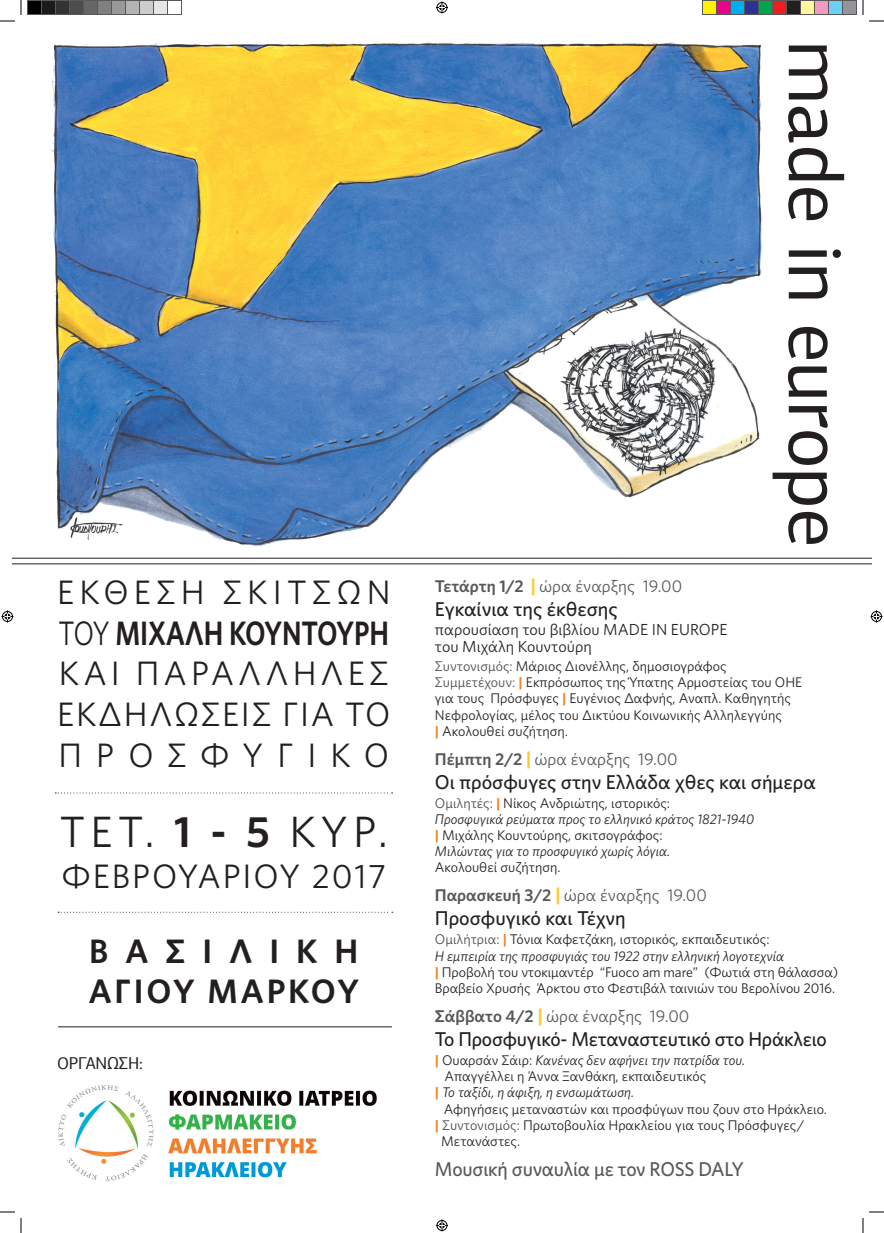
<style>
.page{position:relative;width:884px;height:1233px;background:#fff}
.page>*{position:absolute;margin:0;border:0;box-sizing:border-box;transform-origin:0 0}
.t1{font:77.9px "PF Agora Sans Pro";letter-spacing:-.005em;color:#231f20}
.t2{font:43.9px "Whitney";color:#231f20}
.t3{font:33.9px/40.7px "Whitney";letter-spacing:.115em;color:#231f20}
.t4{font:600 33.9px/40.7px "Whitney";letter-spacing:.335em;color:#231f20}
.t5{font:33.9px/40.7px "Whitney";letter-spacing:.37em;color:#231f20;text-align:right}
.t6{font:33.9px "Whitney";letter-spacing:.055em;color:#231f20}
.t7{font:500 20px "Whitney";letter-spacing:-.01em;color:#231f20}
.t8{font:500 20px "Whitney";letter-spacing:-.01em;color:#57585a}
.t9{font:17.2px "PF Agora Sans Pro";letter-spacing:-.005em;color:#231f20}
.t10{font:17px "Whitney";color:#57585a}
.t11{font:16px/17px "Whitney";color:#231f20}
.t12{font:14px/16.2px "Whitney";color:#231f20}
.t13{font:italic 14px/16.2px "Whitney";color:#231f20}
.s1{font-weight:600}
.s2{font-weight:700;font-size:19px;color:#fdcb30}
.s3{color:#4b4c4d}
.s4{font-weight:700;color:#f58220}
.s5{font-style:normal;color:#4b4c4d}
.s6{font-weight:700;font-style:normal;color:#f58220}
.s7{font-style:normal}
.s8{font-style:italic}
</style>
<div class="page">
<img style="left:51px;top:41px;width:711px;height:505px">
<hr style="left:12px;top:558px;width:859px;height:1px;background:#231f20">
<hr style="left:12px;top:564px;width:859px;height:1px;background:#231f20">
<svg style="left:58px;top:911px;width:335px;height:1px"></svg>
<hr style="left:58px;top:1026px;width:334px;height:1px;background:#231f20">
<svg style="left:55px;top:792px;width:338px;height:1px"></svg>
<img style="left:58px;top:1085px;width:319px;height:96px">
<svg style="left:0;top:1211px;width:15px;height:1px"></svg>
<svg style="left:869px;top:1211px;width:15px;height:1px"></svg>
<svg style="left:0;top:0;width:22px;height:22px"></svg>
<svg style="left:20px;top:1218px;width:2px;height:15px"></svg>
<svg style="left:862px;top:0;width:22px;height:22px"></svg>
<svg style="left:862px;top:1218px;width:2px;height:15px"></svg>
<svg style="left:436px;top:1px;width:12px;height:12px"></svg>
<svg style="left:436px;top:1219px;width:12px;height:12px"></svg>
<svg style="left:2px;top:610px;width:12px;height:12px"></svg>
<svg style="left:870px;top:610px;width:12px;height:12px"></svg>
<div style="left:28px;top:0;width:14px;height:14px;background:#000"></div>
<div style="left:27px;top:0;width:15px;height:15px;border:1px solid #595959"></div>
<div style="left:42px;top:0;width:14px;height:14px;background:#1a1a1a"></div>
<div style="left:41px;top:0;width:15px;height:15px;border:1px solid #595959"></div>
<div style="left:56px;top:0;width:14px;height:14px;background:#333"></div>
<div style="left:55px;top:0;width:15px;height:15px;border:1px solid #595959"></div>
<div style="left:70px;top:0;width:14px;height:14px;background:#4d4d4d"></div>
<div style="left:69px;top:0;width:15px;height:15px;border:1px solid #595959"></div>
<div style="left:84px;top:0;width:14px;height:14px;background:#666"></div>
<div style="left:83px;top:0;width:15px;height:15px;border:1px solid #595959"></div>
<div style="left:98px;top:0;width:14px;height:14px;background:#808080"></div>
<div style="left:97px;top:0;width:15px;height:15px;border:1px solid #595959"></div>
<div style="left:112px;top:0;width:14px;height:14px;background:#999"></div>
<div style="left:111px;top:0;width:15px;height:15px;border:1px solid #595959"></div>
<div style="left:126px;top:0;width:14px;height:14px;background:#b3b3b3"></div>
<div style="left:125px;top:0;width:15px;height:15px;border:1px solid #595959"></div>
<div style="left:140px;top:0;width:14px;height:14px;background:#ccc"></div>
<div style="left:139px;top:0;width:15px;height:15px;border:1px solid #595959"></div>
<div style="left:154px;top:0;width:14px;height:14px;background:#e6e6e6"></div>
<div style="left:153px;top:0;width:15px;height:15px;border:1px solid #595959"></div>
<div style="left:167px;top:0;width:15px;height:15px;border:1px solid #595959"></div>
<div style="left:702px;top:0;width:14px;height:14px;background:#fff101"></div>
<div style="left:702px;top:0;width:15px;height:15px;border:1px solid #595959"></div>
<div style="left:716px;top:0;width:14px;height:14px;background:#ed028c"></div>
<div style="left:716px;top:0;width:15px;height:15px;border:1px solid #595959"></div>
<div style="left:730px;top:0;width:14px;height:14px;background:#00aeef"></div>
<div style="left:730px;top:0;width:15px;height:15px;border:1px solid #595959"></div>
<div style="left:744px;top:0;width:14px;height:14px;background:#2e3092"></div>
<div style="left:744px;top:0;width:15px;height:15px;border:1px solid #595959"></div>
<div style="left:758px;top:0;width:14px;height:14px;background:#00a54f"></div>
<div style="left:758px;top:0;width:15px;height:15px;border:1px solid #595959"></div>
<div style="left:772px;top:0;width:14px;height:14px;background:#ee1d23"></div>
<div style="left:772px;top:0;width:15px;height:15px;border:1px solid #595959"></div>
<div style="left:786px;top:0;width:14px;height:14px;background:#231f20"></div>
<div style="left:786px;top:0;width:15px;height:15px;border:1px solid #595959"></div>
<div style="left:800px;top:0;width:14px;height:14px;background:#fff79a"></div>
<div style="left:800px;top:0;width:15px;height:15px;border:1px solid #595959"></div>
<div style="left:814px;top:0;width:14px;height:14px;background:#f499c2"></div>
<div style="left:814px;top:0;width:15px;height:15px;border:1px solid #595959"></div>
<div style="left:828px;top:0;width:14px;height:14px;background:#6bcff6"></div>
<div style="left:828px;top:0;width:15px;height:15px;border:1px solid #595959"></div>
<div style="left:842px;top:0;width:14px;height:14px;background:#939598"></div>
<div style="left:842px;top:0;width:15px;height:15px;border:1px solid #595959"></div>
<h3 class="t3" style="left:57px;top:571px;width:335px">έκθε ση σκίτσων του <span class="s1">Μιχάλη Κουντούρη </span>και παράλληλες εκδηλώσεις</h3>
<h3 class="t5" style="left:59px;top:693px;width:333px">για το προσφυγι κό</h3>
<h2 class="t2" style="left:60px;top:802px;width:329px">Τε τ. <span class="s1">1 - 5</span> Κυρ.</h2>
<h3 class="t6" style="left:61px;top:853px;width:326px">φεβρουαρι ου 2017</h3>
<h3 class="t4" style="left:88px;top:929px;width:272px;text-indent:114px">ιλική<br>Αγίου Μάρκου</h3>
<h3 class="t4" style="left:89px;top:929px;width:67px">Β ασ</h3>
<p class="t9" style="left:57px;top:1052px;width:87px">ΟΡΓΑΝΩΣΗ:</p>
<h1 class="t1" style="left:862px;top:41px;width:508px;rotate:90deg">made in europe</h1>
<p class="t10" style="left:435px;top:574px;width:249px"><span class="s1">Τετάρτη 1/2</span> <span class="s2">|</span> ώρα έναρξης 19.00</p>
<h3 class="t7" style="left:435px;top:595px;width:184px">Εγκαίνια της έκθεσης</h3>
<p class="t11" style="left:435px;top:620px;width:294px">παρουσίαση του βιβλίου MADE IN EUROPE του Μιχάλη Κουντούρη</p>
<p class="t12" style="left:435px;top:657px;width:357px"><span class="s3">Συντονισμός:</span> Μάριος Διονέλλης, δημοσιογράφος <span class="s3">Συμμετέχουν:</span> <span class="s4">|</span> Εκπρόσωπος της Ύπατης Αρμοστείας του ΟΗΕ για τους Π ρόσφυγες <span class="s4">|</span> Ευγένιος Δαφνής, Αναπλ. Καθηγητής Ν εφρολογίας, μέλος του Δικτύου Κοινωνικής Αλληλεγγύης<br><span class="s4">|</span> Ακολουθεί συζήτηση.</p>
<p class="t10" style="left:435px;top:747px;width:244px"><span class="s1">Πέμπτη 2/2</span> <span class="s2">|</span> ώρα έναρξης 19.00</p>
<h3 class="t7" style="left:435px;top:768px;width:383px">Οι πρόσφυγες στην Ελλάδα χθες και σήμερα</h3>
<p class="t13" style="left:435px;top:794px;width:321px"><span class="s5">Ομιλητές:</span> <span class="s6">|</span> <span class="s7">Ν ίκος Ανδριώτης, ιστορικός:<br></span>Προσφυγικά ρεύματα προς το ελληνικό κράτος 1821-1940 <span class="s6">|</span> <span class="s7">Μιχάλης Κουντούρης, σκιτσογράφος:<br></span>Μιλώντας για το προσφυγικό χωρίς λόγια.</p>
<p class="t12" style="left:435px;top:859px;width:127px">Ακολουθεί συζήτηση.</p>
<p class="t10" style="left:435px;top:884px;width:273px"><span class="s1">Παρασκευή 3/2</span> <span class="s2">|</span> ώρα έναρξης 19.00</p>
<h3 class="t7" style="left:435px;top:905px;width:192px">Προσφυγικό και Τέχνη</h3>
<p class="t12" style="left:435px;top:931px;width:405px"><span class="s3">Ομιλήτρια:</span> <span class="s4">|</span> Τόνια Καφετζάκη, ιστορικός, εκπαιδευτικός:<br><span class="s8">Η εμπειρία της προσφυγιάς του 1922 στην ελληνική λογοτεχνία<br></span><span class="s4">|</span> Π ροβολή του ντοκιμαντέρ “Fuoco am mare” (Φωτιά στη θάλασσα)<br>Βραβείο Χρυσής Άρκτου στο Φεστιβάλ ταινιών του Βερολίνου 2016.</p>
<p class="t10" style="left:435px;top:1004px;width:256px"><span class="s1">Σάββατο 4/2</span> <span class="s2">|</span> ώρα έναρξης 19.00</p>
<h3 class="t7" style="left:435px;top:1025px;width:394px">Το Προσφυγικό- Μεταναστευτικό στο Ηράκλειο</h3>
<p class="t13" style="left:435px;top:1051px;width:312px"><span class="s6">|</span> <span class="s7">Ουαρσάν Σάιρ:</span> Κανένας δεν αφήνει την πατρίδα του.</p>
<p class="t12" style="left:444px;top:1067px;width:263px">Απαγγέλλει η Άννα Ξανθάκη, εκπαιδευτικός</p>
<p class="t13" style="left:435px;top:1084px;width:201px"><span class="s6">|</span> Το ταξίδι, η άφιξη, η ενσωμάτωση.</p>
<p class="t12" style="left:444px;top:1100px;width:385px">Αφηγήσεις μεταναστών και προσφύγων που ζουν στο Η ράκλειο.</p>
<p class="t12" style="left:435px;top:1116px;width:371px"><span class="s4">|</span> <span class="s3">Συντονισμός:</span> Π ρωτοβουλία Η ρακλείου για τους Π ρόσφυγες/</p>
<p class="t12" style="left:441px;top:1132px;width:80px">Μετανάστες.</p>
<h3 class="t8" style="left:435px;top:1155px;width:310px">Μουσική συναυλία με τον ROSS DALY</h3>
</div>
